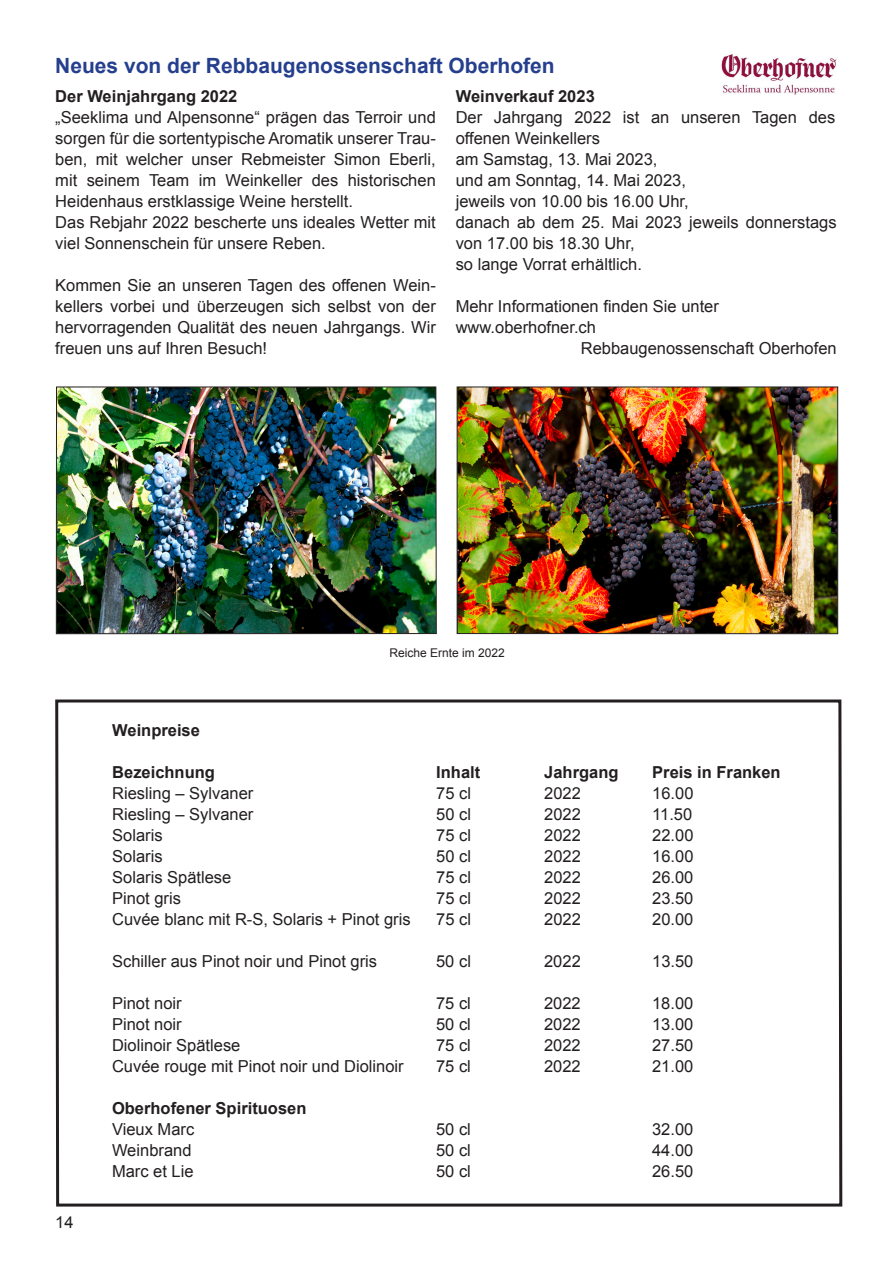
<style>
.page{position:relative;width:893px;height:1263px;background:#fff}
.page>*{position:absolute;margin:0;border:0;box-sizing:border-box;transform-origin:0 0}
.t1{font:700 21px "Arial";color:#253f8e}
.t2{font:16.5px/21px "Arial";color:#231f20}
.t3{font:700 16.5px "Arial";color:#231f20}
.t4{font:12px "Arial";color:#231f20}
</style>
<div class="page">
<svg style="left:55px;top:699px;width:788px;height:508px"></svg>
<img style="left:721px;top:54px;width:116px;height:40px">
<img style="left:58px;top:389px;width:376px;height:243px">
<div style="left:56px;top:387px;width:380px;height:247px;border:1px solid #231f20"></div>
<img style="left:459px;top:389px;width:377px;height:243px">
<div style="left:457px;top:387px;width:381px;height:247px;border:1px solid #231f20"></div>
<p class="t1" style="left:55px;top:51px;width:501px">Neues von der Rebbaugenossenschaft Oberhofen</p>
<p class="t3" style="left:55px;top:85px;width:184px">Der Weinjahrgang 2022</p>
<p class="t2" style="left:55px;top:107px;width:382px">„Seeklima und Alpensonne“ prägen das Terroir und sorgen für die sortentypische Aromatik unserer Trau&shy;ben, mit welcher unser Rebmeister Simon Eberli, mit seinem Team im Weinkeller des historischen Heidenhaus erstklassige Weine herstellt.<br>Das Rebjahr 2022 bescherte uns ideales Wetter mit viel Sonnenschein für unsere Reben.</p>
<p class="t2" style="left:55px;top:275px;width:382px;text-align:justify">Kommen Sie an unseren Tagen des offenen Wein&shy;kellers vorbei und überzeugen sich selbst von der hervorragenden Qualität des neuen Jahrgangs. Wir freuen uns auf Ihren Besuch!</p>
<p class="t3" style="left:456px;top:85px;width:141px">Weinverkauf 2023</p>
<p class="t2" style="left:456px;top:107px;width:382px">Der Jahrgang 2022 ist an unseren Tagen des offenen Weinkellers<br>am Samstag, 13. Mai 2023,<br>und am Sonntag, 14. Mai 2023,<br>jeweils von 10.00 bis 16.00 Uhr,<br>danach ab dem 25. Mai 2023 jeweils donnerstags von 17.00 bis 18.30 Uhr,<br>so lange Vorrat erhältlich.</p>
<p class="t2" style="left:456px;top:296px;width:265px">Mehr Informationen finden Sie unter</p>
<p class="t2" style="left:456px;top:317px;width:142px">www.oberhofner.ch</p>
<p class="t2" style="left:581px;top:338px;width:257px">Rebbaugenossenschaft Oberhofen</p>
<p class="t4" style="left:389px;top:645px;width:117px">Reiche Ernte im 2022</p>
<p class="t2" style="left:55px;top:1212px;width:20px">14</p>
<p class="t3" style="left:112px;top:719px;width:89px">Weinpreise</p>
<p class="t3" style="left:112px;top:761px;width:104px">Bezeichnung</p>
<p class="t3" style="left:436px;top:761px;width:46px">Inhalt</p>
<p class="t3" style="left:544px;top:761px;width:76px">Jahrgang</p>
<p class="t3" style="left:652px;top:761px;width:130px">Preis in Franken</p>
<p class="t2" style="left:112px;top:782px;width:143px">Riesling – Sylvaner</p>
<p class="t2" style="left:436px;top:782px;width:36px">75 cl</p>
<p class="t2" style="left:544px;top:782px;width:38px">2022</p>
<p class="t2" style="left:652px;top:782px;width:43px">16.00</p>
<p class="t2" style="left:112px;top:803px;width:143px">Riesling – Sylvaner</p>
<p class="t2" style="left:436px;top:803px;width:36px">50 cl</p>
<p class="t2" style="left:544px;top:803px;width:38px">2022</p>
<p class="t2" style="left:652px;top:803px;width:42px">11.50</p>
<p class="t2" style="left:112px;top:824px;width:52px">Solaris</p>
<p class="t2" style="left:436px;top:824px;width:36px">75 cl</p>
<p class="t2" style="left:544px;top:824px;width:38px">2022</p>
<p class="t2" style="left:652px;top:824px;width:43px">22.00</p>
<p class="t2" style="left:112px;top:845px;width:52px">Solaris</p>
<p class="t2" style="left:436px;top:845px;width:36px">50 cl</p>
<p class="t2" style="left:544px;top:845px;width:38px">2022</p>
<p class="t2" style="left:652px;top:845px;width:43px">16.00</p>
<p class="t2" style="left:112px;top:866px;width:121px">Solaris Spätlese</p>
<p class="t2" style="left:436px;top:866px;width:36px">75 cl</p>
<p class="t2" style="left:544px;top:866px;width:38px">2022</p>
<p class="t2" style="left:652px;top:866px;width:43px">26.00</p>
<p class="t2" style="left:112px;top:887px;width:70px">Pinot gris</p>
<p class="t2" style="left:436px;top:887px;width:36px">75 cl</p>
<p class="t2" style="left:544px;top:887px;width:38px">2022</p>
<p class="t2" style="left:652px;top:887px;width:43px">23.50</p>
<p class="t2" style="left:112px;top:908px;width:300px">Cuvée blanc mit R-S, Solaris + Pinot gris</p>
<p class="t2" style="left:436px;top:908px;width:36px">75 cl</p>
<p class="t2" style="left:544px;top:908px;width:38px">2022</p>
<p class="t2" style="left:652px;top:908px;width:43px">20.00</p>
<p class="t2" style="left:112px;top:950px;width:267px">Schiller aus Pinot noir und Pinot gris</p>
<p class="t2" style="left:436px;top:950px;width:36px">50 cl</p>
<p class="t2" style="left:544px;top:950px;width:38px">2022</p>
<p class="t2" style="left:652px;top:950px;width:43px">13.50</p>
<p class="t2" style="left:112px;top:992px;width:71px">Pinot noir</p>
<p class="t2" style="left:436px;top:992px;width:36px">75 cl</p>
<p class="t2" style="left:544px;top:992px;width:38px">2022</p>
<p class="t2" style="left:652px;top:992px;width:43px">18.00</p>
<p class="t2" style="left:112px;top:1013px;width:71px">Pinot noir</p>
<p class="t2" style="left:436px;top:1013px;width:36px">50 cl</p>
<p class="t2" style="left:544px;top:1013px;width:38px">2022</p>
<p class="t2" style="left:652px;top:1013px;width:43px">13.00</p>
<p class="t2" style="left:112px;top:1034px;width:130px">Diolinoir Spätlese</p>
<p class="t2" style="left:436px;top:1034px;width:36px">75 cl</p>
<p class="t2" style="left:544px;top:1034px;width:38px">2022</p>
<p class="t2" style="left:652px;top:1034px;width:43px">27.50</p>
<p class="t2" style="left:112px;top:1055px;width:293px">Cuvée rouge mit Pinot noir und Diolinoir</p>
<p class="t2" style="left:436px;top:1055px;width:36px">75 cl</p>
<p class="t2" style="left:544px;top:1055px;width:38px">2022</p>
<p class="t2" style="left:652px;top:1055px;width:43px">21.00</p>
<p class="t3" style="left:112px;top:1097px;width:196px">Oberhofener Spirituosen</p>
<p class="t2" style="left:112px;top:1118px;width:84px">Vieux Marc</p>
<p class="t2" style="left:436px;top:1118px;width:36px">50 cl</p>
<p class="t2" style="left:652px;top:1118px;width:43px">32.00</p>
<p class="t2" style="left:112px;top:1139px;width:81px">Weinbrand</p>
<p class="t2" style="left:436px;top:1139px;width:36px">50 cl</p>
<p class="t2" style="left:652px;top:1139px;width:43px">44.00</p>
<p class="t2" style="left:112px;top:1160px;width:83px">Marc et Lie</p>
<p class="t2" style="left:436px;top:1160px;width:36px">50 cl</p>
<p class="t2" style="left:652px;top:1160px;width:43px">26.50</p>
</div>
